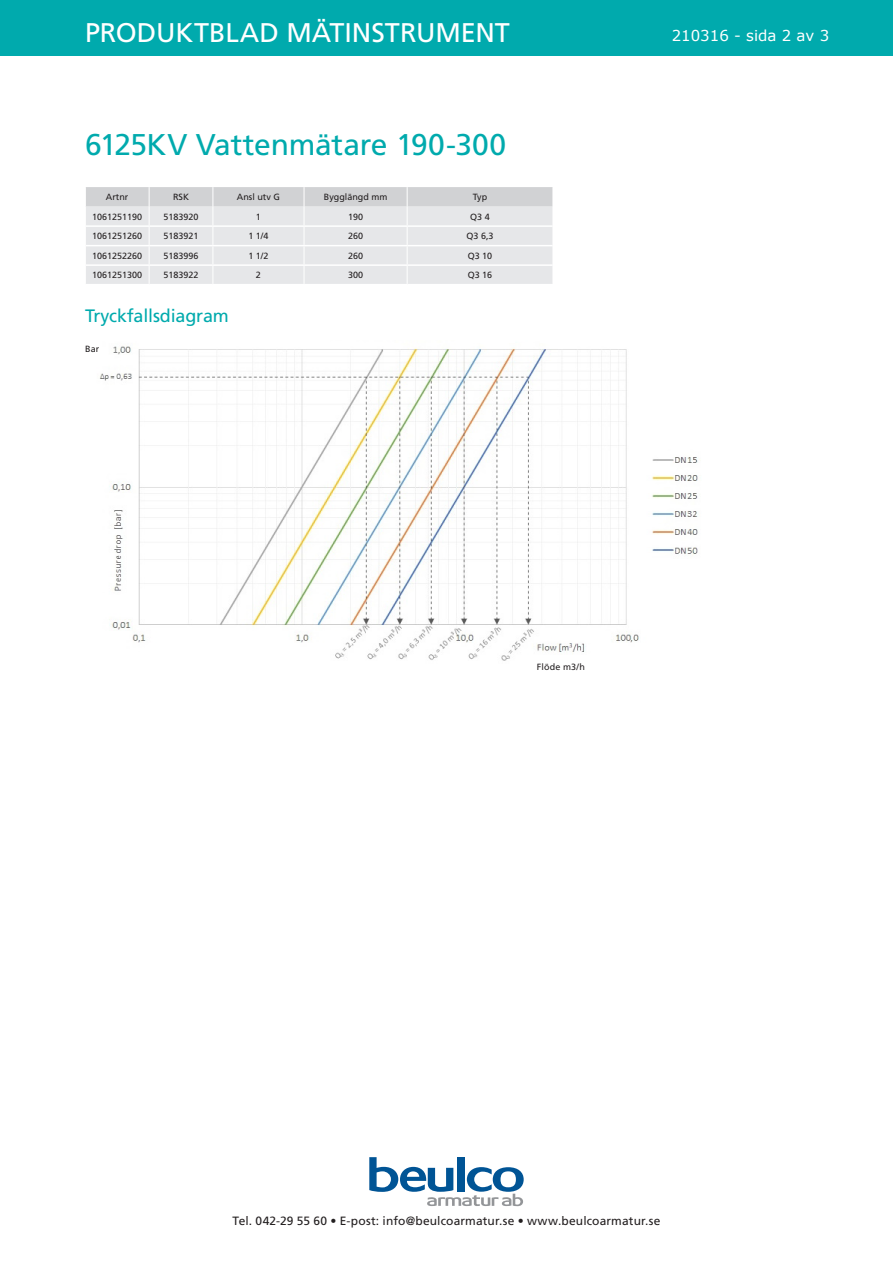
<style>
.page{position:relative;width:893px;height:1263px;background:#fff}
.page>*{position:absolute;margin:0;border:0;box-sizing:border-box;transform-origin:0 0}
.Artikelgrupp{font:30px "Frutiger LT Std";letter-spacing:-.01em;color:#00aaad}
.t1{font:27px "Frutiger LT Std";color:#fff}
.Rubrik_Beulco{font:18px "Frutiger";letter-spacing:-.01em;color:#00aaad}
.t2{font:15px "Verdana";color:#fff}
.t3{font:12px "Frutiger LT Std";letter-spacing:.01em;color:#231f20}
.TabelltextC{font:9px "Frutiger LT Std";color:#231f20}
.Artnr{font:9px "Frutiger LT Std";color:#231f20}
.TabellrubrikC{font:9px "Frutiger LT Std";color:#231f20}
.Materialspectabell{font:9px "Frutiger LT Std";letter-spacing:.02em;color:#231f20}
</style>
<div class="page">
<div style="left:0;top:0;width:893px;height:55px;background:#00aaad"></div>
<svg style="left:369px;top:1157px;width:155px;height:49px"></svg>
<svg style="left:86px;top:187px;width:467px;height:97px;background:#e2e3e5"></svg>
<hr style="left:407px;top:225px;width:146px;height:2px;background:#fff">
<hr style="left:407px;top:245px;width:146px;height:1px;background:#fff">
<hr style="left:407px;top:264px;width:146px;height:2px;background:#fff">
<img style="left:100px;top:346px;width:600px;height:315px">
<h2 class="t1" style="left:85px;top:16px;width:319px">PRODUKTBLAD Mätinstrume</h2>
<h2 class="t1" style="left:475px;top:16px;width:32px">nt</h2>
<h3 class="t2" style="left:672px;top:26px;width:159px">210316 - sida 2 av 3</h3>
<p class="Artikelgrupp" style="left:85px;top:127px;width:422px">6125KV Vattenmätare 190-300</p>
<p class="TabellrubrikC" style="left:106px;top:192px;width:24px">Artnr</p>
<p class="TabellrubrikC" style="left:173px;top:192px;width:18px">RSK</p>
<p class="TabellrubrikC" style="left:237px;top:192px;width:45px">Ansl utv G</p>
<p class="TabellrubrikC" style="left:324px;top:192px;width:65px">Bygglängd mm</p>
<p class="TabellrubrikC" style="left:473px;top:192px;width:16px">Typ</p>
<p class="Artnr" style="left:92px;top:211px;width:52px">1061251190</p>
<p class="TabelltextC" style="left:163px;top:211px;width:37px">5183920</p>
<p class="TabelltextC" style="left:256px;top:211px;width:7px">1</p>
<p class="TabelltextC" style="left:348px;top:211px;width:17px">190</p>
<p class="TabelltextC" style="left:470px;top:211px;width:21px">Q3 4</p>
<p class="Artnr" style="left:92px;top:231px;width:52px">1061251260</p>
<p class="TabelltextC" style="left:163px;top:231px;width:37px">5183921</p>
<p class="TabelltextC" style="left:248px;top:231px;width:22px">1 1/4</p>
<p class="TabelltextC" style="left:348px;top:231px;width:17px">260</p>
<p class="TabelltextC" style="left:467px;top:231px;width:29px">Q3 6,3</p>
<p class="Artnr" style="left:92px;top:250px;width:52px">1061252260</p>
<p class="TabelltextC" style="left:163px;top:250px;width:37px">5183996</p>
<p class="TabelltextC" style="left:248px;top:250px;width:22px">1 1/2</p>
<p class="TabelltextC" style="left:348px;top:250px;width:17px">260</p>
<p class="TabelltextC" style="left:468px;top:250px;width:26px">Q3 10</p>
<p class="Artnr" style="left:92px;top:270px;width:52px">1061251300</p>
<p class="TabelltextC" style="left:163px;top:270px;width:37px">5183922</p>
<p class="TabelltextC" style="left:256px;top:270px;width:7px">2</p>
<p class="TabelltextC" style="left:348px;top:270px;width:17px">300</p>
<p class="TabelltextC" style="left:468px;top:270px;width:26px">Q3 16</p>
<p class="Rubrik_Beulco" style="left:85px;top:305px;width:145px">Tryckfallsdiagram</p>
<p class="Materialspectabell" style="left:85px;top:344px;width:16px">Bar</p>
<p class="Materialspectabell" style="left:537px;top:661px;width:50px">Flöde m3/h</p>
<h3 class="t3" style="left:233px;top:1214px;width:429px">Tel. 042-29 55 60 • E-post: info@beulcoarmatur.se • www.beulcoarmatur.se</h3>
</div>
